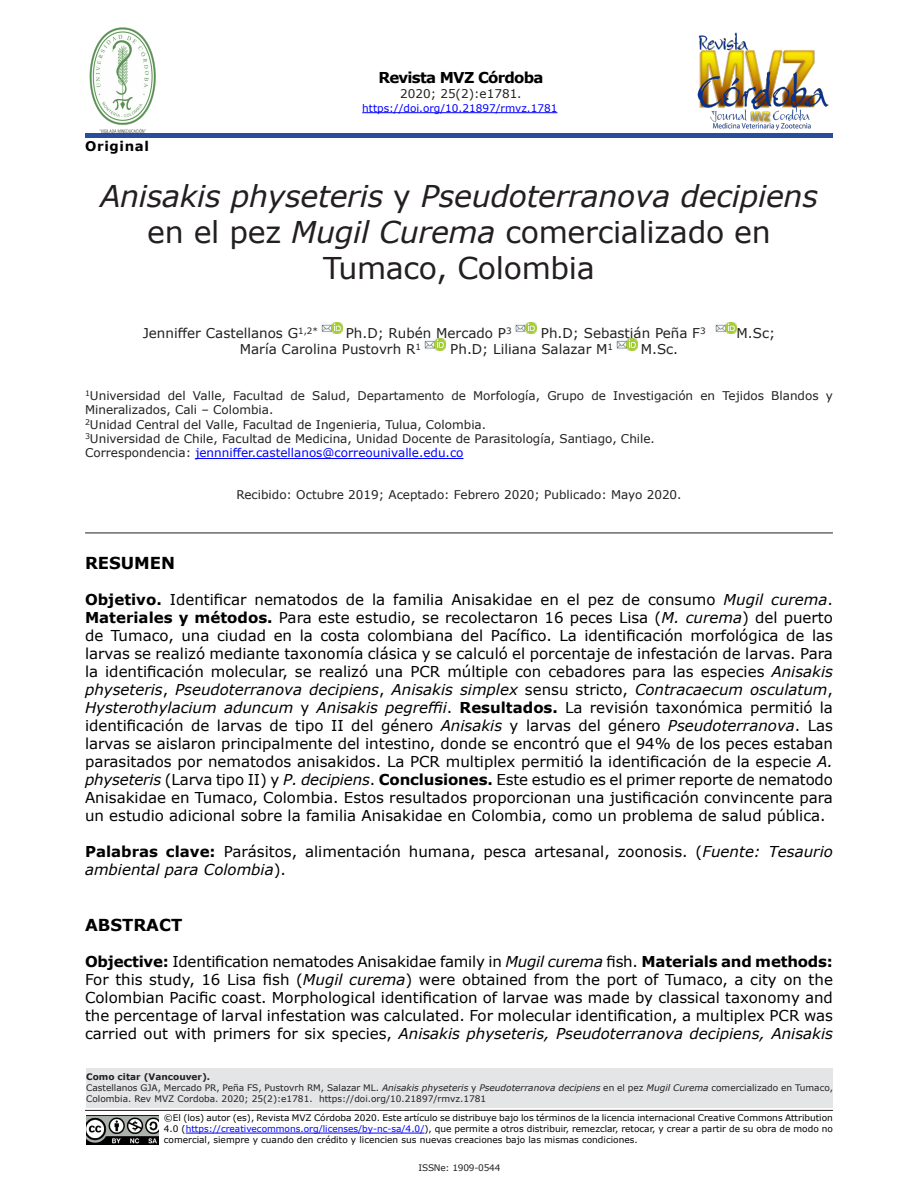
<style>
.page{position:relative;width:918px;height:1188px;background:#fff}
.page>*{position:absolute;margin:0;border:0;box-sizing:border-box;transform-origin:0 0}
.T1{font:italic 30px/36px "Verdana";letter-spacing:-.01em;color:#231f20;text-align:center}
.t1{font:700 16.5px "Verdana";color:#000}
.t2{font:15px/18px "Verdana";color:#000;text-align:justify}
.t3{font:700 15px "Verdana";letter-spacing:-.05em;color:#000}
.Autores{font:13.5px "Verdana";color:#231f20}
.t4{font:700 13.35px "Verdana";letter-spacing:.05em;color:#000}
.Filiación{font:12px/14.4px "Verdana";color:#231f20}
.Recibido{font:12px "Verdana";color:#231f20}
.Filiación-2{font:12px "Verdana";color:#00f}
.t5{font:10.5px "Verdana";color:#00f}
.t6{font:9px/10.8px "Verdana";color:#000;text-align:justify}
.t7{font:9px/10.8px "Verdana";color:#231f20}
.t8{font:9px "Verdana";letter-spacing:-.025em;color:#231f20}
.s1{font-style:normal}
.s2{color:#231f20}
.s3{font-weight:700}
.s4{font-style:italic}
.s5{color:#00f}
</style>
<div class="page">
<hr style="left:85px;top:1110px;width:748px;height:1px;background:#231f20">
<div style="left:86px;top:1068px;width:747px;height:39px;background:#e4e5e7"></div>
<hr style="left:85px;top:134px;width:748px;height:4px;background:#274d9b">
<img style="left:697px;top:32px;width:132px;height:98px">
<hr style="left:186px;top:1133px;width:238px;height:1px;background:#00f">
<img style="left:86px;top:1116px;width:73px;height:29px">
<img style="left:89px;top:27px;width:67px;height:107px">
<hr style="left:362px;top:112px;width:195px;height:1px;background:#00f">
<hr style="left:195px;top:458px;width:269px;height:1px;background:#00f">
<svg style="left:321px;top:323px;width:22px;height:11px"></svg>
<svg style="left:515px;top:323px;width:21px;height:11px"></svg>
<svg style="left:715px;top:323px;width:22px;height:11px"></svg>
<svg style="left:424px;top:339px;width:22px;height:11px"></svg>
<svg style="left:616px;top:339px;width:22px;height:11px"></svg>
<hr style="left:85px;top:533px;width:748px;height:1px;background:#231f20">
<p class="t3" style="left:378px;top:66px;width:167px">Revista MVZ Córdoba</p>
<p class="Filiación" style="left:400px;top:86px;width:123px">2020; 25(2):e1781.</p>
<p class="t4" style="left:85px;top:137px;width:66px">Original</p>
<p class="t5" style="left:362px;top:101px;width:197px">https://doi.org/10.21897/rmvz.1781</p>
<p class="T1" style="left:100px;top:178px;width:719px">Anisakis physeteris <span class="s1">y</span> Pseudoterranova decipiens <span class="s1">en el pez</span> Mugil Curema <span class="s1">comercializado en<br>Tumaco, Colombia</span></p>
<p class="Autores" style="left:143px;top:324px;width:177px">Jenniffer Castellanos G<sup>1,2*</sup></p>
<p class="Autores" style="left:346px;top:324px;width:167px">Ph.D; Rubén Mercado P<sup>3</sup></p>
<p class="Autores" style="left:541px;top:324px;width:166px">Ph.D; Sebastián Peña F<sup>3</sup></p>
<p class="Autores" style="left:737px;top:324px;width:40px">M.Sc;</p>
<p class="Autores" style="left:240px;top:340px;width:183px">María Carolina Pustovrh R<sup>1</sup></p>
<p class="Autores" style="left:450px;top:340px;width:164px">Ph.D; Liliana Salazar M<sup>1</sup></p>
<p class="Autores" style="left:641px;top:340px;width:39px">M.Sc.</p>
<p class="Filiación" style="left:85px;top:388px;width:749px"><sup>1</sup>Universidad del Valle, Facultad de Salud, Departamento de Morfología, Grupo de Investigación en Tejidos Blandos y<br>Mineralizados, Cali – Colombia.</p>
<p class="Filiación" style="left:85px;top:417px;width:403px"><sup>2</sup>Unidad Central del Valle, Facultad de Ingenieria, Tulua, Colombia.</p>
<p class="Filiación" style="left:85px;top:431px;width:571px"><sup>3</sup>Universidad de Chile, Facultad de Medicina, Unidad Docente de Parasitología, Santiago, Chile.</p>
<p class="Filiación-2" style="left:85px;top:445px;width:380px"><span class="s2">Correspondencia:</span> jennniffer.castellanos@correounivalle.edu.co</p>
<p class="Recibido" style="left:236px;top:486px;width:447px">Recibido: Octubre 2019; Aceptado: Febrero 2020; Publicado: Mayo 2020.</p>
<p class="t1" style="left:85px;top:552px;width:92px">RESUMEN</p>
<p class="t2" style="left:85px;top:591px;width:749px"><span class="s3">Objetivo.</span> Identificar nematodos de la familia Anisakidae en el pez de consumo <span class="s4">Mugil curema</span>.<br><span class="s3">Materiales y métodos.</span> Para este estudio, se recolectaron 16 peces Lisa (<span class="s4">M. curema</span>) del puerto de Tumaco, una ciudad en la costa colombiana del Pacífico. La identificación morfológica de las larvas se realizó mediante taxonomía clásica y se calculó el porcentaje de infestación de larvas. Para la identificación molecular, se realizó una PCR múltiple con cebadores para las especies <span class="s4">Anisakis physeteris</span>, <span class="s4">Pseudoterranova decipiens</span>, <span class="s4">Anisakis simplex</span> sensu stricto, <span class="s4">Contracaecum osculatum</span>, <span class="s4">Hysterothylacium aduncum</span> y <span class="s4">Anisakis pegreffii</span>. <span class="s3">Resultados.</span> La revisión taxonómica permitió la identificación de larvas de tipo II del género <span class="s4">Anisakis</span> y larvas del género <span class="s4">Pseudoterranova</span>. Las larvas se aislaron principalmente del intestino, donde se encontró que el 94% de los peces estaban parasitados por nematodos anisakidos. La PCR multiplex permitió la identificación de la especie <span class="s4">A. physeteris</span> (Larva tipo II) y <span class="s4">P. decipiens</span>. <span class="s3">Conclusiones.</span> Este estudio es el primer reporte de nematodo Anisakidae en Tumaco, Colombia. Estos resultados proporcionan una justificación convincente para un estudio adicional sobre la familia Anisakidae en Colombia, como un problema de salud pública.</p>
<p class="t2" style="left:85px;top:843px;width:749px"><span class="s3">Palabras clave:</span> Parásitos, alimentación humana, pesca artesanal, zoonosis. (<span class="s4">Fuente: Tesaurio ambiental para Colombia</span>).</p>
<p class="t1" style="left:85px;top:913px;width:99px">ABSTRACT</p>
<p class="t2" style="left:85px;top:952px;width:749px"><span class="s3">Objective:</span> Identification nematodes Anisakidae family in <span class="s4">Mugil curema</span> fish. <span class="s3">Materials and methods:<br></span>For this study, 16 Lisa fish (<span class="s4">Mugil curema</span>) were obtained from the port of Tumaco, a city on the Colombian Pacific coast. Morphological identification of larvae was made by classical taxonomy and the percentage of larval infestation was calculated. For molecular identification, a multiplex PCR was carried out with primers for six species, <span class="s4">Anisakis physeteris, Pseudoterranova decipiens, Anisakis</span></p>
<p class="t7" style="left:86px;top:1071px;width:748px"><span class="s3">Como citar (Vancouver).<br></span>Castellanos GJA, Mercado PR, Peña FS, Pustovrh RM, Salazar ML. <span class="s4">Anisakis physeteris</span> y <span class="s4">Pseudoterranova decipiens</span> en el pez <span class="s4">Mugil Curema</span> comercializado en Tumaco,<br>Colombia. Rev MVZ Cordoba. 2020; 25(2):e1781. https://doi.org/10.21897/rmvz.1781</p>
<p class="t6" style="left:164px;top:1113px;width:671px">©El (los) autor (es), Revista MVZ Córdoba 2020. Este artículo se distribuye bajo los términos de la licencia internacional Creative Commons Attribution 4.0 (<span class="s5">https://creativecommons.org/licenses/by-nc-sa/4.0/</span>), que permite a otros distribuir, remezclar, retocar, y crear a partir de su obra de modo no comercial, siempre y cuando den crédito y licencien sus nuevas creaciones bajo las mismas condiciones.</p>
<p class="t8" style="left:419px;top:1161px;width:83px">ISSNe: 1909-0544</p>
</div>
